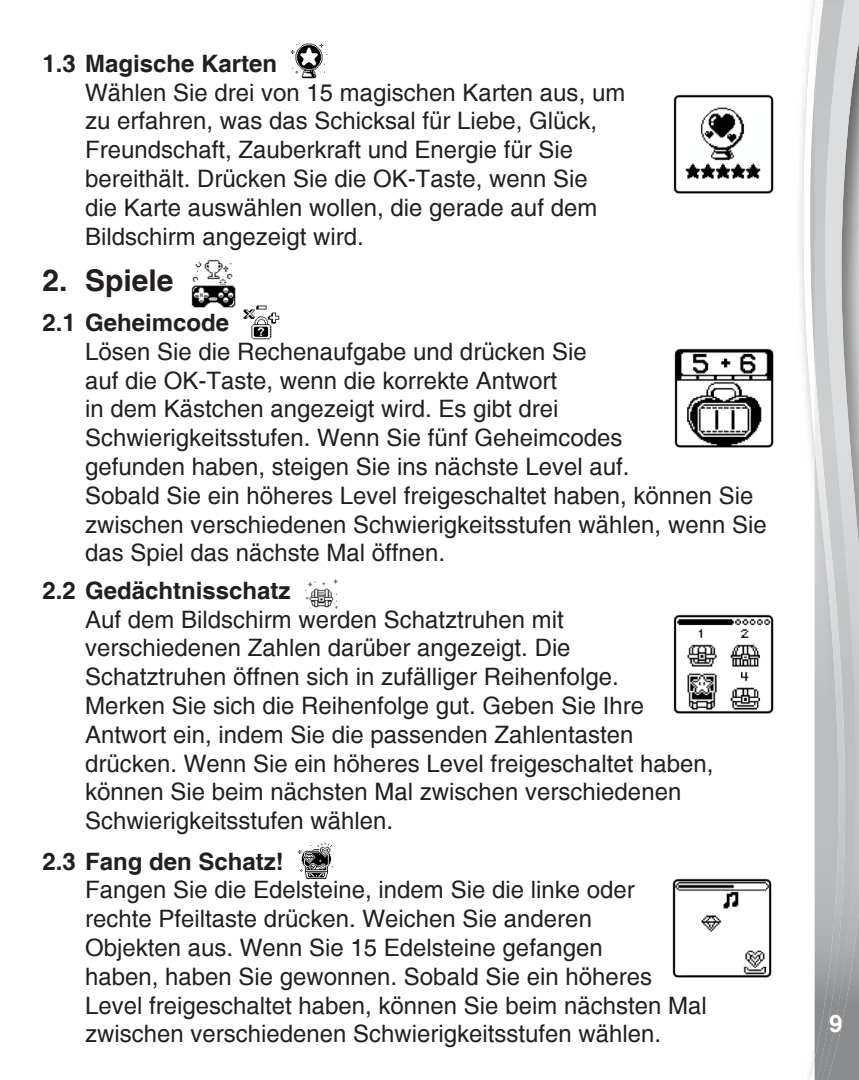
<style>
.page{position:relative;width:859px;height:1080px;background:#fff}
.page>*{position:absolute;margin:0;border:0;box-sizing:border-box;transform-origin:0 0}
.heading3{font:700 30px "Helvetica";color:#231f20}
.heading{font:24px/28.8px "Helvetica";color:#231f20}
.heading3-2{font:24px/28.8px "Helvetica";color:#231f20}
.heading3-3{font:700 24px "Helvetica";color:#231f20}
.t1{font:700 24px "Helvetica";color:#fff}
</style>
<div class="page">
<svg style="left:802px;top:0;width:13px;height:1080px"></svg>
<img style="left:858px;top:3px;width:1px;height:1077px">
<img style="left:848px;top:3px;width:10px;height:1077px">
<svg style="left:823px;top:0;width:36px;height:3px"></svg>
<img style="left:815px;top:1px;width:33px;height:1079px">
<img style="left:290px;top:43px;width:38px;height:35px">
<img style="left:191px;top:259px;width:45px;height:49px">
<img style="left:243px;top:305px;width:37px;height:35px">
<img style="left:305px;top:579px;width:33px;height:30px">
<img style="left:297px;top:842px;width:36px;height:36px">
<img style="left:672px;top:878px;width:100px;height:100px">
<img style="left:674px;top:348px;width:100px;height:100px">
<img style="left:673px;top:614px;width:101px;height:100px">
<img style="left:673px;top:94px;width:101px;height:100px">
<p class="heading3-3" style="left:43px;top:49px;width:236px">1.3 Magische Karten</p>
<p class="heading3-2" style="left:85px;top:78px;width:542px">Wählen Sie drei von 15 magischen Karten aus, um zu erfahren, was das Schicksal für Liebe, Glück, Freundschaft, Zauberkraft und Energie für Sie bereithält. Drücken Sie die OK-Taste, wenn Sie die Karte auswählen wollen, die gerade auf dem Bildschirm angezeigt wird.</p>
<p class="heading3" style="left:43px;top:262px;width:132px">2. Spiele</p>
<p class="heading3-3" style="left:43px;top:308px;width:188px">2.1 Geheimcode</p>
<p class="heading3-2" style="left:85px;top:337px;width:683px">Lösen Sie die Rechenaufgabe und drücken Sie<br>auf die OK-Taste, wenn die korrekte Antwort<br>in dem Kästchen angezeigt wird. Es gibt drei Schwierigkeitsstufen. Wenn Sie fünf Geheimcodes<br>gefunden haben, steigen Sie ins nächste Level auf.<br>Sobald Sie ein höheres Level freigeschaltet haben, können Sie zwischen verschiedenen Schwierigkeitsstufen wählen, wenn Sie das Spiel das nächste Mal öffnen.</p>
<p class="heading3-3" style="left:43px;top:576px;width:249px">2.2 Gedächtnisschatz</p>
<p class="heading" style="left:85px;top:605px;width:630px">Auf dem Bildschirm werden Schatztruhen mit verschiedenen Zahlen darüber angezeigt. Die Schatztruhen öffnen sich in zufälliger Reihenfolge.<br>Merken Sie sich die Reihenfolge gut. Geben Sie Ihre Antwort ein, indem Sie die passenden Zahlentasten drücken. Wenn Sie ein höheres Level freigeschaltet haben, können Sie beim nächsten Mal zwischen verschiedenen Schwierigkeitsstufen wählen.</p>
<p class="heading3-3" style="left:43px;top:846px;width:243px">2.3 Fang den Schatz!</p>
<p class="heading" style="left:85px;top:876px;width:623px">Fangen Sie die Edelsteine, indem Sie die linke oder rechte Pfeiltaste drücken. Weichen Sie anderen<br>Objekten aus. Wenn Sie 15 Edelsteine gefangen<br>haben, haben Sie gewonnen. Sobald Sie ein höheres Level freigeschaltet haben, können Sie beim nächsten Mal zwischen verschiedenen Schwierigkeitsstufen wählen.</p>
<p class="t1" style="left:829px;top:1008px;width:15px">9</p>
</div>
